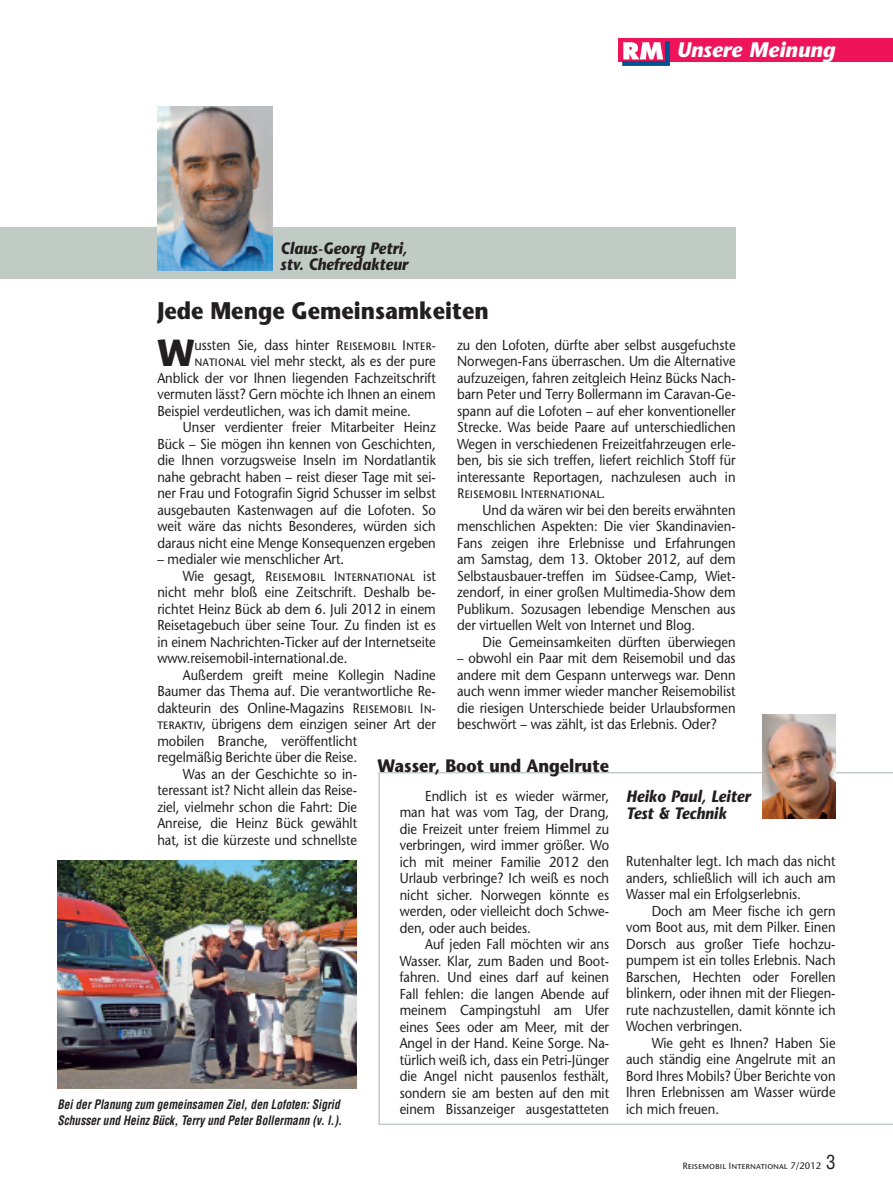
<style>
.page{position:relative;width:893px;height:1191px;background:#fff}
.page>*{position:absolute;margin:0;border:0;box-sizing:border-box;transform-origin:0 0}
.t1{font:700 37.65px "Stone Sans Std";color:#231f20;scale:.9 1}
.t2{font:700 24px "Stone Sans Std";color:#231f20;scale:.9 1}
.t3{font:italic 700 21px "Stone Sans Std";color:#fff}
.t4{font:700 18px "Stone Sans Std";color:#231f20;scale:.9 1}
.t5{font:italic 700 16.5px/16.5px "Stone Sans Std";color:#231f20;scale:.9 1}
.t6{font:500 14.4px/16.5px "Stone Sans Std";color:#231f20;text-align:justify;scale:.9 1}
.t7{font:14.4px "Stone Sans EF Medium SC";color:#231f20;scale:.9 1}
.t8{font:italic 700 condensed 12.75px/16.5px "Helvetica LT Std";color:#231f20;scale:.9 1}
.t9{font:9.45px "Stone Sans EF Medium SC";color:#231f20}
.s1{font-family:"Stone Sans EF Medium SC";font-weight:400}
.s2{font-family:"Stone Sans Std";font-weight:500}
.s3{font-family:"Helvetica LT Std";font-stretch:condensed;font-size:19.2px}
</style>
<div class="page">
<div style="left:619px;top:38px;width:274px;height:24px;background:#ed145a"></div>
<svg style="left:622px;top:41px;width:48px;height:25px"></svg>
<img style="left:57px;top:860px;width:300px;height:229px">
<div style="left:0;top:227px;width:736px;height:52px;background:#c1cbc6"></div>
<img style="left:157px;top:106px;width:115px;height:164px">
<svg style="left:378px;top:772px;width:515px;height:353px"></svg>
<img style="left:762px;top:714px;width:74px;height:105px">
<p class="t5" style="left:281px;top:241px;width:143px">Claus-Georg Petri, stv. Chefredakteur</p>
<h3 class="t3" style="left:677px;top:41px;width:160px">Unsere Meinung</h3>
<h2 class="t2" style="left:157px;top:300px;width:370px">Jede Menge Gemeinsamkeiten</h2>
<h1 class="t1" style="left:157px;top:337px;width:43px">W</h1>
<p class="t6" style="left:194px;top:338px;width:270px">ussten Sie, dass hinter <span class="s1">Reisemobil Inter-</span></p>
<p class="t6" style="left:457px;top:338px;width:311px">zu den Lofoten, dürfte aber selbst ausgefuchste Norwegen-Fans überraschen. Um die Alternative aufzuzeigen, fahren zeitgleich Heinz Bücks Nach&shy;barn Peter und Terry Bollermann im Caravan-Ge&shy;spann auf die Lofoten – auf eher konventioneller Strecke. Was beide Paare auf unterschiedlichen Wegen in verschiedenen Freizeitfahrzeugen erle&shy;ben, bis sie sich treffen, liefert reichlich Stoff für interessante Reportagen, nachzulesen auch in</p>
<p class="t7" style="left:457px;top:485px;width:166px">Reisemobil International<span class="s2">.</span></p>
<p class="t6" style="left:457px;top:503px;width:311px;text-indent:26px">Und da wären wir bei den bereits erwähnten menschlichen Aspekten: Die vier Skandinavien-Fans zeigen ihre Erlebnisse und Erfahrungen am Samstag, dem 13. Oktober 2012, auf dem Selbstausbauer-treffen im Südsee-Camp, Wiet&shy;zendorf, in einer großen Multimedia-Show dem Publikum. Sozusagen lebendige Menschen aus der virtuellen Welt von Internet und Blog.</p>
<p class="t6" style="left:483px;top:635px;width:283px">Die Gemeinsamkeiten dürften überwiegen</p>
<p class="t6" style="left:457px;top:651px;width:311px">– obwohl ein Paar mit dem Reisemobil und das andere mit dem Gespann unterwegs war. Denn auch wenn immer wieder mancher Reisemobilist die riesigen Unterschiede beider Urlaubsformen beschwört – was zählt, ist das Erlebnis. Oder?</p>
<p class="t6" style="left:194px;top:354px;width:270px"><span class="s1">national</span> viel mehr steckt, als es der pure</p>
<p class="t6" style="left:157px;top:371px;width:311px">Anblick der vor Ihnen liegenden Fachzeitschrift</p>
<p class="t6" style="left:157px;top:387px;width:311px">vermuten lässt? Gern möchte ich Ihnen an einem</p>
<p class="t6" style="left:157px;top:404px;width:283px">Beispiel verdeutlichen, was ich damit meine.</p>
<p class="t6" style="left:183px;top:420px;width:283px">Unser verdienter freier Mitarbeiter Heinz</p>
<p class="t6" style="left:157px;top:437px;width:311px">Bück – Sie mögen ihn kennen von Geschichten,</p>
<p class="t6" style="left:157px;top:453px;width:311px">die Ihnen vorzugsweise Inseln im Nordatlantik</p>
<p class="t6" style="left:157px;top:470px;width:311px">nahe gebracht haben – reist dieser Tage mit sei-</p>
<p class="t6" style="left:157px;top:486px;width:311px">ner Frau und Fotografin Sigrid Schusser im selbst</p>
<p class="t6" style="left:157px;top:503px;width:311px">ausgebauten Kastenwagen auf die Lofoten. So</p>
<p class="t6" style="left:157px;top:519px;width:311px">weit wäre das nichts Besonderes, würden sich</p>
<p class="t6" style="left:157px;top:536px;width:311px">daraus nicht eine Menge Konsequenzen ergeben</p>
<p class="t6" style="left:157px;top:552px;width:209px">– medialer wie menschlicher Art.</p>
<p class="t7" style="left:183px;top:567px;width:283px"><span class="s2">Wie gesagt,</span> Reisemobil International <span class="s2">ist</span></p>
<p class="t6" style="left:157px;top:585px;width:311px">nicht mehr bloß eine Zeitschrift. Deshalb be&shy;richtet Heinz Bück ab dem 6. Juli 2012 in einem Reisetagebuch über seine Tour. Zu finden ist es in einem Nachrichten-Ticker auf der Internetseite www.reisemobil-international.de.</p>
<p class="t6" style="left:183px;top:668px;width:283px">Außerdem greift meine Kollegin Nadine</p>
<p class="t6" style="left:157px;top:684px;width:311px">Baumer das Thema auf. Die verantwortliche Re-</p>
<p class="t6" style="left:157px;top:701px;width:311px">dakteurin des Online-Magazins <span class="s1">Reisemobil In-</span></p>
<p class="t6" style="left:157px;top:717px;width:311px"><span class="s1">teraktiv,</span> übrigens dem einzigen seiner Art der</p>
<p class="t6" style="left:157px;top:734px;width:224px">mobilen Branche, veröffentlicht</p>
<p class="t6" style="left:157px;top:750px;width:224px">regelmäßig Berichte über die Reise.</p>
<p class="t6" style="left:183px;top:767px;width:195px">Was an der Geschichte so in-</p>
<p class="t6" style="left:157px;top:783px;width:224px">teressant ist? Nicht allein das Reise-</p>
<p class="t6" style="left:157px;top:800px;width:224px">ziel, vielmehr schon die Fahrt: Die</p>
<p class="t6" style="left:157px;top:816px;width:224px">Anreise, die Heinz Bück gewählt</p>
<p class="t6" style="left:157px;top:833px;width:224px">hat, ist die kürzeste und schnellste</p>
<p class="t4" style="left:377px;top:758px;width:259px">Wasser, Boot und Angelrute</p>
<p class="t6" style="left:400px;top:788px;width:234px;text-indent:26px">Endlich ist es wieder wärmer, man hat was vom Tag, der Drang, die Freizeit unter freiem Himmel zu verbringen, wird immer größer. Wo ich mit meiner Familie 2012 den Urlaub verbringe? Ich weiß es noch nicht sicher. Norwegen könnte es werden, oder vielleicht doch Schwe&shy;den, oder auch beides.</p>
<p class="t6" style="left:400px;top:937px;width:234px;text-indent:26px">Auf jeden Fall möchten wir ans Wasser. Klar, zum Baden und Boot&shy;fahren. Und eines darf auf keinen Fall fehlen: die langen Abende auf meinem Campingstuhl am Ufer eines Sees oder am Meer, mit der Angel in der Hand. Keine Sorge. Na&shy;türlich weiß ich, dass ein Petri-Jünger die Angel nicht pausenlos festhält, sondern sie am besten auf den mit einem Bissanzeiger ausgestatteten</p>
<p class="t5" style="left:626px;top:789px;width:140px">Heiko Paul, Leiter<br>Test &amp; Technik</p>
<p class="t6" style="left:626px;top:854px;width:234px">Rutenhalter legt. Ich mach das nicht anders, schließlich will ich auch am Wasser mal ein Erfolgserlebnis.</p>
<p class="t6" style="left:626px;top:903px;width:234px;text-indent:26px">Doch am Meer fische ich gern vom Boot aus, mit dem Pilker. Einen Dorsch aus großer Tiefe hochzu&shy;pumpem ist ein tolles Erlebnis. Nach Barschen, Hechten oder Forellen blinkern, oder ihnen mit der Fliegen&shy;rute nachzustellen, damit könnte ich Wochen verbringen.</p>
<p class="t6" style="left:626px;top:1035px;width:234px;text-indent:26px">Wie geht es Ihnen? Haben Sie auch ständig eine Angelrute mit an Bord Ihres Mobils? Über Berichte von Ihren Erlebnissen am Wasser würde ich mich freuen.</p>
<p class="t8" style="left:57px;top:1096px;width:318px">Bei der Planung zum gemeinsamen Ziel, den Lofoten: Sigrid<br>Schusser und Heinz Bück, Terry und Peter Bollermann (v. l.).</p>
<p class="t9" style="left:682px;top:1159px;width:155px">Reisemobil International <span class="s2">7/2012</span> <span class="s3">3</span></p>
</div>
